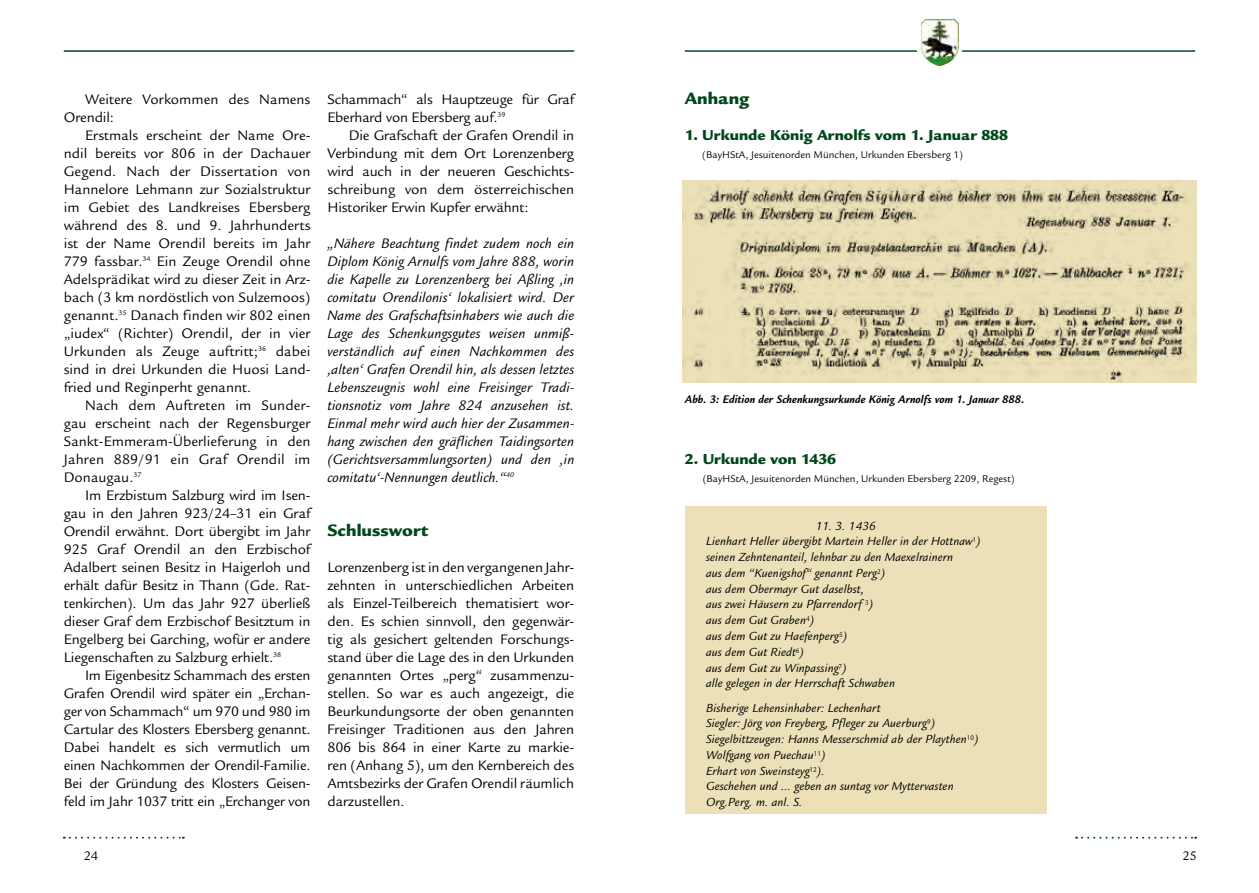
<style>
.page{position:relative;width:1259px;height:893px;background:#fff}
.page>*{position:absolute;margin:0;border:0;box-sizing:border-box;transform-origin:0 0}
.t1{font:900 18px "Legacy Sans Std";color:#00481b}
.t2{font:900 15.75px "Legacy Sans Std";color:#00481b}
.t3{font:15px/18px "Legacy Sans Std";letter-spacing:-.01em;color:#000;text-align:justify}
.t4{font:italic 15px/18px "Legacy Sans Std";letter-spacing:.01em;color:#000;text-align:justify}
.t5{font:13.5px "Legacy Sans Std";color:#000}
.t6{font:italic 12.75px/15.8px "Legacy Sans Std";letter-spacing:.01em;color:#000}
.t7{font:italic 700 12px "Legacy Sans Std";letter-spacing:.005em;color:#000;scale:.95 1}
.t8{font:10.65px "Legacy Sans Std";color:#000}
</style>
<div class="page">
<hr style="left:64px;top:50px;width:510px;height:2px;background:#00481b">
<svg style="left:1076px;top:837px;width:120px;height:2px"></svg>
<svg style="left:64px;top:837px;width:120px;height:2px"></svg>
<hr style="left:685px;top:50px;width:510px;height:2px;background:#005125">
<div style="left:915px;top:18px;width:48px;height:49px;background:#fff;border-radius:50%"></div>
<img style="left:921px;top:19px;width:38px;height:47px">
<div style="left:685px;top:506px;width:361px;height:312px;background:#ebe0b7"></div>
<img style="left:683px;top:180px;width:513px;height:202px">
<div style="left:660px;top:814px;width:456px;height:22px;background:#fff"></div>
<p class="t3" style="left:64px;top:90px;width:248px;text-indent:21px">Weitere Vorkommen des Namens<br>Orendil:</p>
<p class="t3" style="left:64px;top:126px;width:248px;text-indent:21px">Erstmals erscheint der Name Ore&shy;ndil bereits vor 806 in der Dachauer Gegend. Nach der Dissertation von Hannelore Lehmann zur Sozialstruktur im Gebiet des Landkreises Ebersberg während des 8. und 9. Jahrhunderts ist der Name Orendil bereits im Jahr 779 fassbar.<sup>34</sup> Ein Zeuge Orendil ohne Adelsprädikat wird zu dieser Zeit in Arz&shy;bach (3 km nordöstlich von Sulzemoos) genannt.<sup>35</sup> Danach finden wir 802 einen „iudex“ (Richter) Orendil, der in vier Urkunden als Zeuge auftritt;<sup>36</sup> dabei sind in drei Urkunden die Huosi Land&shy;fried und Reginperht genannt.</p>
<p class="t3" style="left:64px;top:396px;width:248px;text-indent:21px">Nach dem Auftreten im Sunder&shy;gau erscheint nach der Regensburger Sankt-Emmeram-Überlieferung in den Jahren 889/91 ein Graf Orendil im Donaugau.<sup>37</sup></p>
<p class="t3" style="left:64px;top:486px;width:248px;text-indent:21px">Im Erzbistum Salzburg wird im Isen&shy;gau in den Jahren 923/24–31 ein Graf Orendil erwähnt. Dort übergibt im Jahr 925 Graf Orendil an den Erzbischof Adalbert seinen Besitz in Haigerloh und erhält dafür Besitz in Thann (Gde. Rat&shy;tenkirchen). Um das Jahr 927 überließ dieser Graf dem Erzbischof Besitztum in Engelberg bei Garching, wofür er andere Liegenschaften zu Salzburg erhielt.<sup>38</sup></p>
<p class="t3" style="left:64px;top:666px;width:248px;text-indent:21px">Im Eigenbesitz Schammach des ersten Grafen Orendil wird später ein „Erchan&shy;ger von Schammach“ um 970 und 980 im Cartular des Klosters Ebersberg genannt.<br>Dabei handelt es sich vermutlich um einen Nachkommen der Orendil-Familie.<br>Bei der Gründung des Klosters Geisen&shy;feld im Jahr 1037 tritt ein „Erchanger von</p>
<p class="t3" style="left:327px;top:90px;width:248px">Schammach“ als Hauptzeuge für Graf<br>Eberhard von Ebersberg auf.<sup>39</sup></p>
<p class="t3" style="left:327px;top:126px;width:248px;text-indent:21px">Die Grafschaft der Grafen Orendil in Verbindung mit dem Ort Lorenzenberg wird auch in der neueren Geschichts&shy;schreibung von dem österreichischen Historiker Erwin Kupfer erwähnt:</p>
<p class="t4" style="left:327px;top:235px;width:248px">„Nähere Beachtung findet zudem noch ein Diplom König Arnulfs vom Jahre 888, worin die Kapelle zu Lorenzenberg bei Aßling ,in comitatu Orendilonis‘ lokalisiert wird. Der Name des Grafschaftsinhabers wie auch die Lage des Schenkungsgutes weisen unmiß&shy;verständlich auf einen Nachkommen des ,alten‘ Grafen Orendil hin, als dessen letztes Lebenszeugnis wohl eine Freisinger Tradi&shy;tionsnotiz vom Jahre 824 anzusehen ist.<br>Einmal mehr wird auch hier der Zusammen&shy;hang zwischen den gräflichen Taidingsorten (Gerichtsversammlungsorten) und den ,in comitatu‘-Nennungen deutlich.“<sup>40</sup></p>
<p class="t1" style="left:327px;top:520px;width:102px">Schlusswort</p>
<p class="t3" style="left:327px;top:558px;width:248px">Lorenzenberg ist in den vergangenen Jahr&shy;zehnten in unterschiedlichen Arbeiten als Einzel-Teilbereich thematisiert wor&shy;den. Es schien sinnvoll, den gegenwär&shy;tig als gesichert geltenden Forschungs&shy;stand über die Lage des in den Urkunden genannten Ortes „perg“ zusammenzu&shy;stellen. So war es auch angezeigt, die Beurkundungsorte der oben genannten Freisinger Traditionen aus den Jahren 806 bis 864 in einer Karte zu markie&shy;ren (Anhang 5), um den Kernbereich des Amtsbezirks der Grafen Orendil räumlich darzustellen.</p>
<p class="t1" style="left:685px;top:88px;width:66px">Anhang</p>
<p class="t2" style="left:685px;top:126px;width:325px">1. Urkunde König Arnolfs vom 1. Januar 888</p>
<p class="t8" style="left:702px;top:149px;width:262px">(BayHStA, Jesuitenorden München, Urkunden Ebersberg 1)</p>
<p class="t7" style="left:685px;top:393px;width:359px">Abb. 3: Edition der Schenkungsurkunde König Arnolfs vom 1. Januar 888.</p>
<p class="t2" style="left:685px;top:450px;width:153px">2. Urkunde von 1436</p>
<p class="t8" style="left:702px;top:473px;width:314px">(BayHStA, Jesuitenorden München, Urkunden Ebersberg 2209, Regest)</p>
<p class="t6" style="left:706px;top:518px;width:276px;text-indent:110px">11. 3. 1436<br>Lienhart Heller übergibt Martein Heller in der Hottnaw<sup>1</sup>) seinen Zehntenanteil, lehnbar zu den Maexelrainern<br>aus dem “Kuenigshof“ genannt Perg<sup>2</sup>)<br>aus dem Obermayr Gut daselbst,<br>aus zwei Häusern zu Pfarrendorf <sup>3</sup>)<br>aus dem Gut Graben<sup>4</sup>)<br>aus dem Gut zu Haefenperg<sup>5</sup>)<br>aus dem Gut Riedt<sup>6</sup>)<br>aus dem Gut zu Winpassing<sup>7</sup>)<br>alle gelegen in der Herrschaft Schwaben</p>
<p class="t6" style="left:706px;top:700px;width:274px">Bisherige Lehensinhaber: Lechenhart<br>Siegler: Jörg von Freyberg, Pfleger zu Auerburg<sup>9</sup>)<br>Siegelbittzeugen: Hanns Messerschmid ab der Playthen<sup>10</sup>)<br>Wolfgang von Puechau<sup>11</sup>)<br>Erhart von Sweinsteyg<sup>12</sup>).<br>Geschehen und … geben an suntag vor Myttervasten Org.Perg. m. anl. S.</p>
<p class="t5" style="left:84px;top:848px;width:16px">24</p>
<p class="t5" style="left:1182px;top:848px;width:16px">25</p>
</div>
